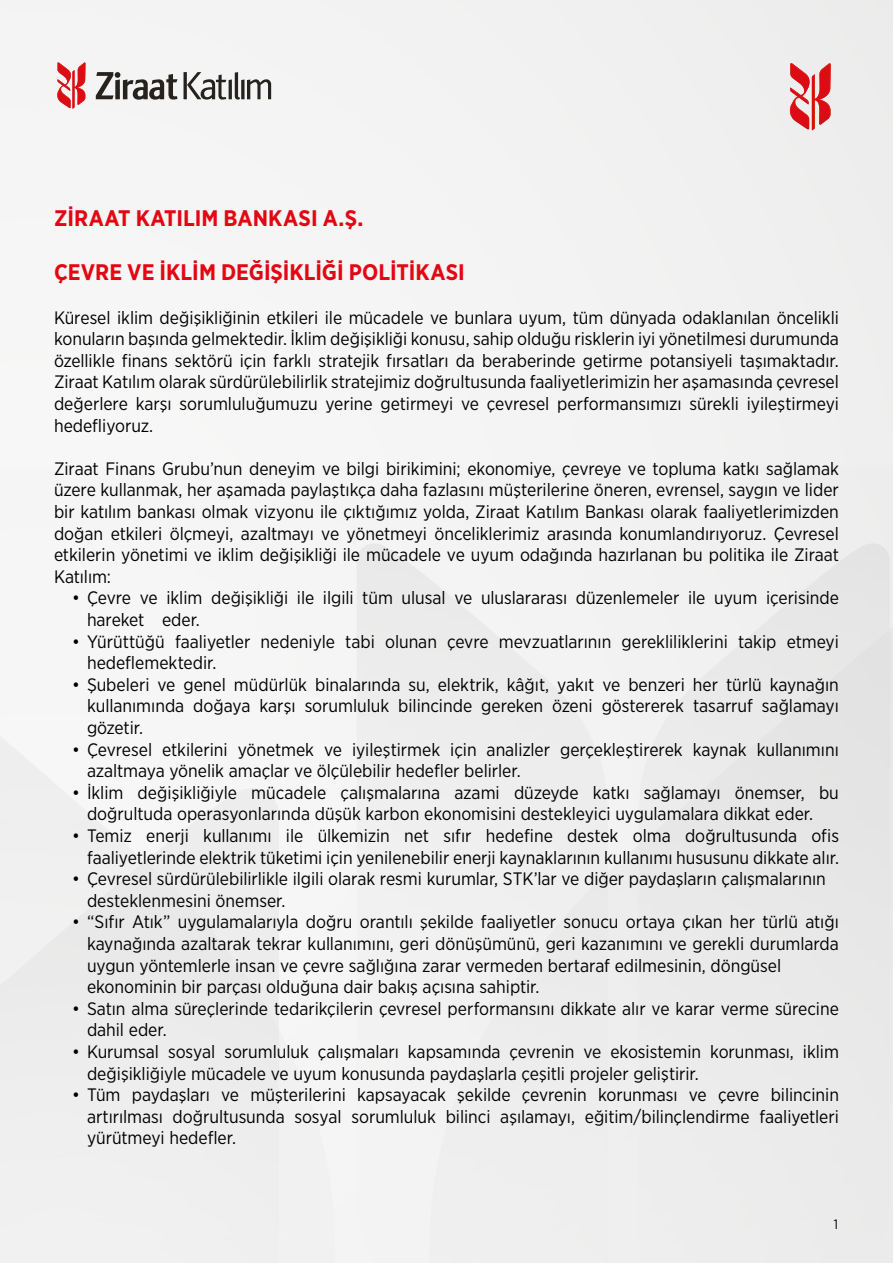
<style>
.page{position:relative;width:893px;height:1263px;background:#f4f4f4}
.page>*{position:absolute;margin:0;border:0;box-sizing:border-box;transform-origin:0 0}
.t1{font:700 22.5px "Gotham Narrow";letter-spacing:.005em;color:#e30613}
.t2{font:18px/21.6px "Gotham Narrow";letter-spacing:-.005em;color:#000}
.t3{font:13.5px "Gotham Narrow";color:#000}
</style>
<div class="page">
<div style="left:357px;top:543px;width:253px;height:720px;background:#efefef"></div>
<div style="left:637px;top:543px;width:253px;height:720px;background:#eaeaea"></div>
<div style="left:0;top:788px;width:279px;height:475px;background:#eee"></div>
<svg style="left:96px;top:72px;width:175px;height:28px"></svg>
<svg style="left:57px;top:62px;width:29px;height:47px"></svg>
<svg style="left:789px;top:63px;width:42px;height:67px"></svg>
<p class="t1" style="left:54px;top:204px;width:311px">ZİRAAT KATILIM BANKASI A.Ş.</p>
<p class="t1" style="left:54px;top:258px;width:412px">ÇEVRE VE İKLİM DEĞİŞİKLİĞİ POLİTİKASI</p>
<p class="t2" style="left:54px;top:306px;width:786px;text-align:justify">Küresel iklim değişikliğinin etkileri ile mücadele ve bunlara uyum, tüm dünyada odaklanılan öncelikli konuların başında gelmektedir. İklim değişikliği konusu, sahip olduğu risklerin iyi yönetilmesi durumunda özellikle finans sektörü için farklı stratejik fırsatları da beraberinde getirme potansiyeli taşımaktadır.<br>Ziraat Katılım olarak sürdürülebilirlik stratejimiz doğrultusunda faaliyetlerimizin her aşamasında çevresel değerlere karşı sorumluluğumuzu yerine getirmeyi ve çevresel performansımızı sürekli iyileştirmeyi hedefliyoruz.</p>
<p class="t2" style="left:54px;top:457px;width:786px;text-align:justify">Ziraat Finans Grubu’nun deneyim ve bilgi birikimini; ekonomiye, çevreye ve topluma katkı sağlamak üzere kullanmak, her aşamada paylaştıkça daha fazlasını müşterilerine öneren, evrensel, saygın ve lider bir katılım bankası olmak vizyonu ile çıktığımız yolda, Ziraat Katılım Bankası olarak faaliyetlerimizden doğan etkileri ölçmeyi, azaltmayı ve yönetmeyi önceliklerimiz arasında konumlandırıyoruz. Çevresel etkilerin yönetimi ve iklim değişikliği ile mücadele ve uyum odağında hazırlanan bu politika ile Ziraat Katılım:</p>
<p class="t2" style="left:87px;top:587px;width:753px;text-indent:-15px">• Çevre ve iklim değişikliği ile ilgili tüm ulusal ve uluslararası düzenlemeler ile uyum içerisinde hareket eder.</p>
<p class="t2" style="left:87px;top:630px;width:753px;text-indent:-15px">• Yürüttüğü faaliyetler nedeniyle tabi olunan çevre mevzuatlarının gerekliliklerini takip etmeyi hedeflemektedir.</p>
<p class="t2" style="left:87px;top:673px;width:753px;text-align:justify;text-indent:-15px">• Şubeleri ve genel müdürlük binalarında su, elektrik, kâğıt, yakıt ve benzeri her türlü kaynağın kullanımında doğaya karşı sorumluluk bilincinde gereken özeni göstererek tasarruf sağlamayı gözetir.</p>
<p class="t2" style="left:87px;top:738px;width:753px;text-indent:-15px">• Çevresel etkilerini yönetmek ve iyileştirmek için analizler gerçekleştirerek kaynak kullanımını azaltmaya yönelik amaçlar ve ölçülebilir hedefler belirler.</p>
<p class="t2" style="left:87px;top:781px;width:753px;text-indent:-15px">• İklim değişikliğiyle mücadele çalışmalarına azami düzeyde katkı sağlamayı önemser, bu doğrultuda operasyonlarında düşük karbon ekonomisini destekleyici uygulamalara dikkat eder.</p>
<p class="t2" style="left:72px;top:824px;width:769px;text-align:right">• Temiz enerji kullanımı ile ülkemizin net sıfır hedefine destek olma doğrultusunda ofis faaliyetlerinde elektrik tüketimi için yenilenebilir enerji kaynaklarının kullanımı hususunu dikkate alır.</p>
<p class="t2" style="left:87px;top:868px;width:740px;text-indent:-15px">• Çevresel sürdürülebilirlikle ilgili olarak resmi kurumlar, STK’lar ve diğer paydaşların çalışmalarının desteklenmesini önemser.</p>
<p class="t2" style="left:87px;top:911px;width:753px;text-indent:-15px">• “Sıfır Atık” uygulamalarıyla doğru orantılı şekilde faaliyetler sonucu ortaya çıkan her türlü atığı kaynağında azaltarak tekrar kullanımını, geri dönüşümünü, geri kazanımını ve gerekli durumlarda uygun yöntemlerle insan ve çevre sağlığına zarar vermeden bertaraf edilmesinin, döngüsel ekonominin bir parçası olduğuna dair bakış açısına sahiptir.</p>
<p class="t2" style="left:87px;top:997px;width:753px;text-indent:-15px">• Satın alma süreçlerinde tedarikçilerin çevresel performansını dikkate alır ve karar verme sürecine dahil eder.</p>
<p class="t2" style="left:87px;top:1040px;width:753px;text-indent:-15px">• Kurumsal sosyal sorumluluk çalışmaları kapsamında çevrenin ve ekosistemin korunması, iklim değişikliğiyle mücadele ve uyum konusunda paydaşlarla çeşitli projeler geliştirir.</p>
<p class="t2" style="left:87px;top:1084px;width:753px;text-align:justify;text-indent:-15px">• Tüm paydaşları ve müşterilerini kapsayacak şekilde çevrenin korunması ve çevre bilincinin artırılması doğrultusunda sosyal sorumluluk bilinci aşılamayı, eğitim/bilinçlendirme faaliyetleri yürütmeyi hedefler.</p>
<p class="t3" style="left:834px;top:1216px;width:6px">1</p>
</div>
